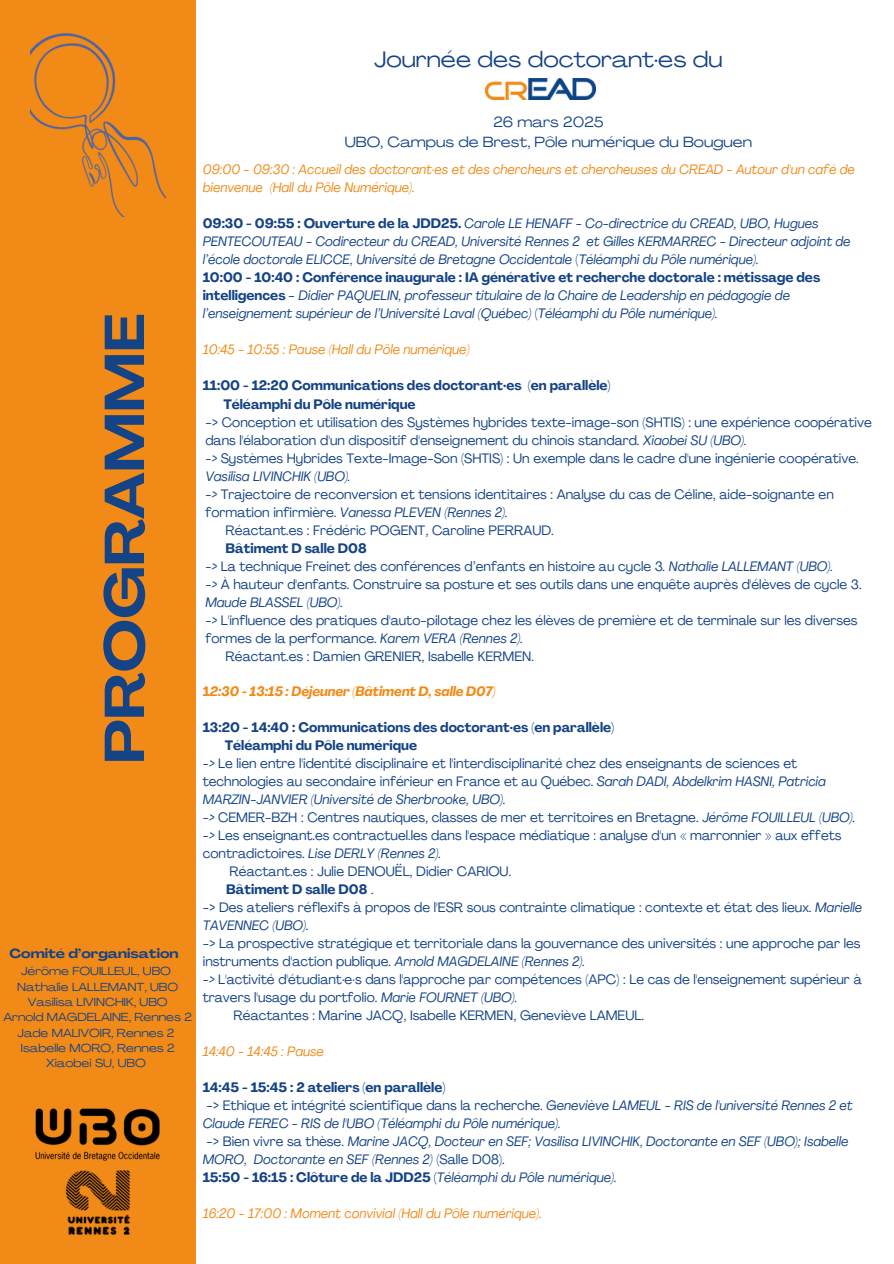
<style>
.page{position:relative;width:894px;height:1264px;background:#fff}
.page>*{position:absolute;margin:0;border:0;box-sizing:border-box;transform-origin:0 0}
.t1{font:700 expanded 55.2px "Agrandir";color:#144386}
.t2{font:expanded 22.05px "Agrandir";color:#144386}
.t3{font:expanded 14.55px/20.1px "Agrandir";color:#144386;text-align:center}
.t4{font:13.5px "Agrandir";color:#144386}
.t5{font:italic 13.5px/18px "Agrandir";color:#144386}
.t6{font:italic 13.5px/18px "Agrandir";color:#f28a17}
.t7{font:700 13.5px "Agrandir";color:#144386}
.t8{font:italic 700 13.5px "Agrandir";color:#f28a17}
.t9{font:700 expanded 12.9px "Agrandir";color:#144386}
.t10{font:expanded 11.55px "Agrandir";color:#144386}
.s1{font-weight:700;font-style:normal}
.s2{font-style:normal}
.s3{font-style:italic}
.s4{font-weight:400}
</style>
<div class="page">
<div style="left:0;top:0;width:196px;height:1263px;background:#f28a17"></div>
<img style="left:485px;top:78px;width:110px;height:22px">
<img style="left:30px;top:33px;width:135px;height:183px">
<img style="left:35px;top:1108px;width:125px;height:53px">
<img style="left:65px;top:1170px;width:65px;height:65px">
<p class="t2" style="left:374px;top:50px;width:350px">Journée des doctorant·es du</p>
<p class="t1" style="left:102px;top:763px;width:451px;rotate:-90deg">PROGRAMME</p>
<h2 class="t9" style="left:9px;top:948px;width:171px">Comité d’organisation</h2>
<h4 class="t10" style="left:21px;top:966px;width:151px">Jérôme FOUILLEUL, UBO</h4>
<p class="t10" style="left:17px;top:981px;width:162px">Nathalie LALLEMANT, UBO</p>
<h4 class="t10" style="left:28px;top:997px;width:141px">Vasilisa LIVINCHIK, UBO</h4>
<h4 class="t10" style="left:4px;top:1012px;width:190px">Arnold MAGDELAINE, Rennes 2</h4>
<h4 class="t10" style="left:18px;top:1027px;width:158px">Jade MALIVOIR, Rennes 2</h4>
<h3 class="t10" style="left:21px;top:1043px;width:155px">Isabelle MORO, Rennes 2</h3>
<h3 class="t10" style="left:46px;top:1058px;width:101px">Xiaobei SU, UBO</h3>
<p class="t3" style="left:345px;top:113px;width:408px">26 mars 2025<br>UBO, Campus de Brest, Pôle numérique du Bouguen</p>
<p class="t6" style="left:203px;top:161px;width:653px">09:00 - 09:30 : Accueil des doctorant·es et des chercheurs et chercheuses du CREAD - Autour d'un café de bienvenue (Hall du Pôle Numérique).</p>
<h1 class="t5" style="left:203px;top:215px;width:649px"><span class="s1">09:30 - 09:55 : Ouverture de la JDD25.</span> Carole LE HENAFF - Co-directrice du CREAD, UBO, Hugues PENTECOUTEAU - Codirecteur du CREAD, Université Rennes 2 et Gilles KERMARREC - Directeur adjoint de l’école doctorale ELICCE, Université de Bretagne Occidentale <span class="s2">(</span>Téléamphi du Pôle numérique).<br><span class="s1">10:00 - 10:40 : Conférence inaugurale : IA générative et recherche doctorale : métissage des intelligences</span> <span class="s2">-</span> Didier PAQUELIN, professeur titulaire de la Chaire de Leadership en pédagogie de l’enseignement supérieur de l’Université Laval (Québec) <span class="s2">(</span>Téléamphi du Pôle numérique).</h1>
<p class="t6" style="left:203px;top:341px;width:268px">10:45 - 10:55 : Pause (Hall du Pôle numérique)</p>
<p class="t7" style="left:203px;top:379px;width:409px">11:00 - 12:20 Communications des doctorant·es (en parallèle)</p>
<h4 class="t7" style="left:223px;top:399px;width:194px">Téléamphi du Pôle numérique</h4>
<h4 class="t4" style="left:205px;top:417px;width:667px">-&gt; Conception et utilisation des Systèmes hybrides texte-image-son (SHTIS) : une expérience coopérative</h4>
<h4 class="t4" style="left:205px;top:435px;width:542px">dans l'élaboration d'un dispositif d'enseignement du chinois standard. <span class="s3">Xiaobei SU (UBO).</span></h4>
<h4 class="t4" style="left:205px;top:453px;width:655px"><span class="s3">-&gt;</span> Systèmes Hybrides Texte-Image-Son (SHTIS) : Un exemple dans le cadre d'une ingénierie coopérative<span class="s3">.</span></h4>
<h4 class="t5" style="left:205px;top:469px;width:147px">Vasilisa LIVINCHIK (UBO).</h4>
<h4 class="t4" style="left:205px;top:489px;width:629px"><span class="s3">-&gt;</span> Trajectoire de reconversion et tensions identitaires : Analyse du cas de Céline, aide-soignante en</h4>
<h4 class="t5" style="left:205px;top:505px;width:304px"><span class="s2">formation infirmière.</span> Vanessa PLEVEN (Rennes 2).</h4>
<h4 class="t4" style="left:225px;top:525px;width:329px">Réactant.es : Frédéric POGENT, Caroline PERRAUD.</h4>
<h4 class="t7" style="left:225px;top:543px;width:142px">Bâtiment D salle D08</h4>
<h4 class="t4" style="left:205px;top:561px;width:629px"><span class="s3">-&gt;</span> La technique Freinet des conférences d’enfants en histoire au cycle 3<span class="s3">. Nathalie LALLEMANT (UBO).</span></h4>
<h4 class="t4" style="left:205px;top:579px;width:657px"><span class="s3">-&gt;</span> À hauteur d'enfants. Construire sa posture et ses outils dans une enquête auprès d'élèves de cycle 3.</h4>
<h4 class="t5" style="left:205px;top:595px;width:139px">Maude BLASSEL (UBO).</h4>
<h4 class="t4" style="left:205px;top:615px;width:653px"><span class="s3">-&gt;</span> L'influence des pratiques d'auto-pilotage chez les élèves de première et de terminale sur les diverses</h4>
<h4 class="t4" style="left:205px;top:633px;width:319px">formes de la performance. <span class="s3">Karem VERA (Rennes 2).</span></h4>
<h4 class="t4" style="left:225px;top:651px;width:310px">Réactant.es : Damien GRENIER, Isabelle KERMEN.</h4>
<p class="t8" style="left:203px;top:685px;width:294px"><span class="s2">1</span>2:30 - 13:15 : Déjeuner (Bâtiment D, salle D07)</p>
<p class="t7" style="left:203px;top:721px;width:413px">13:20 - 14:40 : Communications des doctorant·es (en parallèle)</p>
<p class="t7" style="left:225px;top:739px;width:194px">Téléamphi du Pôle numérique</p>
<p class="t4" style="left:203px;top:757px;width:596px"><span class="s3">-&gt;</span> Le lien entre l'identité disciplinaire et l'interdisciplinarité chez des enseignants de sciences et</p>
<p class="t4" style="left:203px;top:775px;width:624px">technologies au secondaire inférieur en France et au Québec. <span class="s3">Sarah DADI, Abdelkrim HASNI, Patricia</span></p>
<p class="t5" style="left:203px;top:791px;width:304px">MARZIN-JANVIER (Université de Sherbrooke, UBO).</p>
<p class="t4" style="left:203px;top:811px;width:654px"><span class="s3">-&gt;</span> CEMER-BZH : Centres nautiques, classes de mer et territoires en Bretagne. <span class="s3">Jérôme FOUILLEUL (UBO).</span></p>
<p class="t4" style="left:203px;top:829px;width:640px"><span class="s3">-&gt;</span> Les enseignant.es contractuel.les dans l'espace médiatique : analyse d'un « marronnier » aux effets</p>
<p class="t5" style="left:203px;top:845px;width:240px"><span class="s2">contradictoires.</span> Lise DERLY (Rennes 2).</p>
<p class="t4" style="left:229px;top:865px;width:283px">Réactant.es : Julie DENOUËL, Didier CARIOU.</p>
<p class="t7" style="left:226px;top:883px;width:149px">Bâtiment D salle D08 <span class="s4">.</span></p>
<p class="t4" style="left:203px;top:901px;width:660px">-&gt; Des ateliers réflexifs à propos de l'ESR sous contrainte climatique : contexte et état des lieux. <span class="s3">Marielle</span></p>
<p class="t5" style="left:203px;top:917px;width:107px">TAVENNEC (UBO).</p>
<p class="t4" style="left:203px;top:937px;width:659px">-&gt; La prospective stratégique et territoriale dans la gouvernance des universités : une approche par les</p>
<p class="t4" style="left:203px;top:955px;width:384px">instruments d'action publique. <span class="s3">Arnold MAGDELAINE (Rennes 2).</span></p>
<p class="t4" style="left:203px;top:973px;width:660px"><span class="s3">-&gt;</span> L'activité d'étudiant·e·s dans l'approche par compétences (APC) : Le cas de l'enseignement supérieur à</p>
<p class="t4" style="left:203px;top:991px;width:316px">travers l'usage du portfolio. <span class="s3">Marie FOURNET (UBO).</span></p>
<p class="t4" style="left:233px;top:1009px;width:412px">Réactantes : Marine JACQ, Isabelle KERMEN, Geneviève LAMEUL.</p>
<p class="t6" style="left:203px;top:1043px;width:123px">14:40 - 14:45 : Pause</p>
<p class="t5" style="left:203px;top:1079px;width:651px"><span class="s1">14:45 - 15:45 : 2 ateliers (en parallèle)<br></span><span class="s2">-&gt; Ethique et intégrité scientifique dans la recherche.</span> Geneviève LAMEUL - RIS de l'université Rennes 2 et Claude FEREC - RIS de l'UBO (Téléamphi du Pôle numérique).<br><span class="s2">-&gt; Bien vivre sa thèse.</span> Marine JACQ, Docteur en SEF; Vasilisa LIVINCHIK, Doctorante en SEF (UBO); Isabelle MORO, Doctorante en SEF (Rennes 2) <span class="s2">(Salle D08).<br></span><span class="s1">15:50 - 16:15 : Clôture de la JDD25 (</span>Téléamphi du Pôle numérique).</p>
<p class="t6" style="left:203px;top:1205px;width:340px">16:20 - 17:00 : Moment convivial (Hall du Pôle numérique).</p>
</div>
